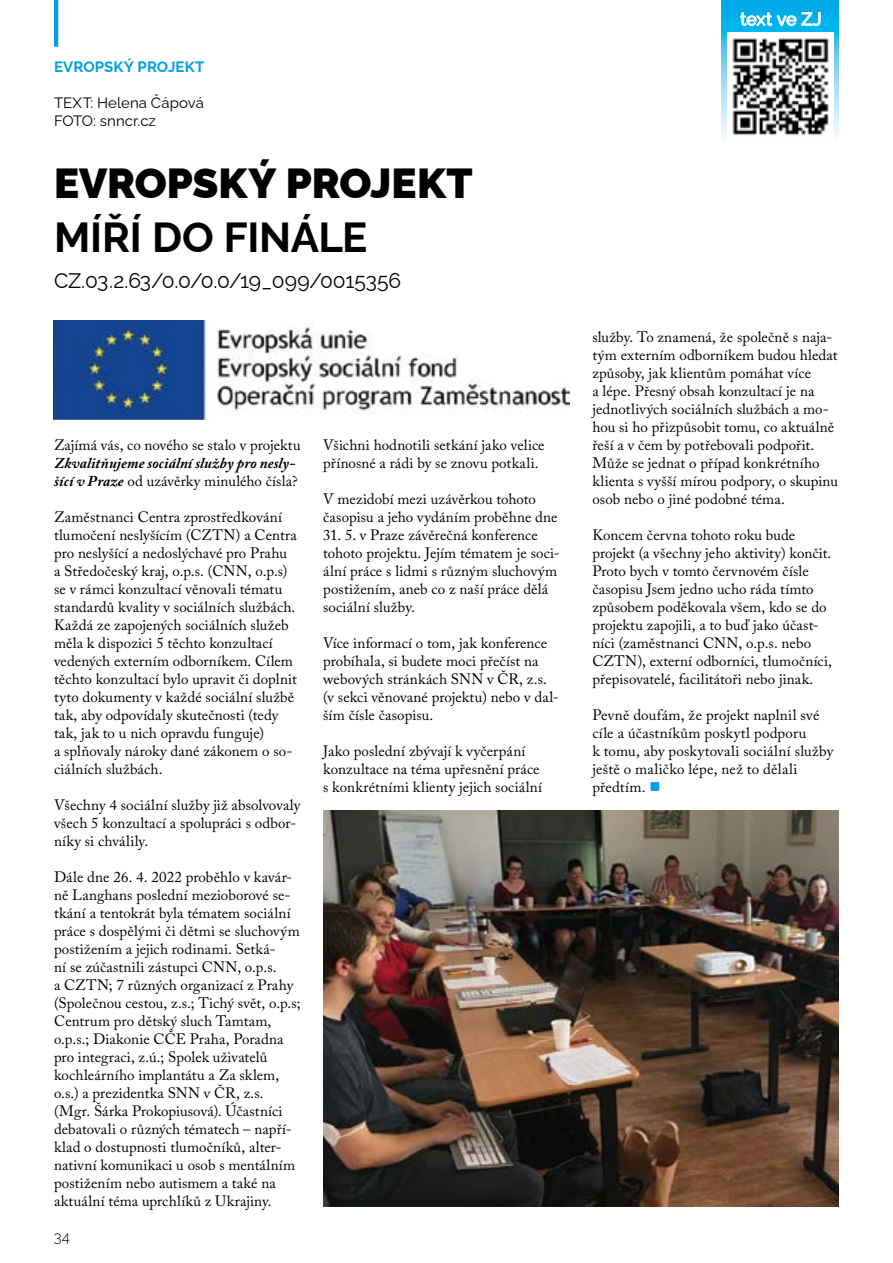
<style>
.page{position:relative;width:893px;height:1263px;background:#fff}
.page>*{position:absolute;margin:0;border:0;box-sizing:border-box;transform-origin:0 0}
.t1{font:900 42px "Raleway";color:#000}
.t2{font:700 42px "Raleway";letter-spacing:-.005em;color:#000}
.t3{font:21px "Raleway";letter-spacing:-.005em;color:#000}
.t4{font:15px/18px "Adobe Caslon Pro";letter-spacing:.005em;color:#000}
.t5{font:italic 700 15px/18px "Adobe Caslon Pro";letter-spacing:.01em;color:#000}
.t6{font:15px/18px "Raleway";letter-spacing:.005em;color:#000}
.t7{font:700 15px "Raleway";letter-spacing:.01em;color:#009fe3}
.t8{font:300 15px "Raleway";color:#000}
.s1{font-weight:400;font-style:normal}
.s2{color:#009fe3}
</style>
<div class="page">
<hr style="left:54px;top:0;width:4px;height:47px;background:#009ee3">
<img style="left:54px;top:321px;width:516px;height:98px">
<svg style="left:722px;top:0;width:117px;height:138px"></svg>
<svg style="left:741px;top:13px;width:79px;height:13px"></svg>
<img style="left:727px;top:33px;width:107px;height:105px">
<img style="left:323px;top:810px;width:516px;height:396px">
<p class="t7" style="left:54px;top:55px;width:152px">EVROPSKÝ PROJEKT</p>
<p class="t6" style="left:54px;top:92px;width:151px">TEXT: Helena Čápová<br>FOTO: snncr.cz</p>
<h1 class="t1" style="left:54px;top:150px;width:420px">EVROPSKÝ PROJEKT</h1>
<h1 class="t2" style="left:54px;top:204px;width:315px">MÍŘÍ DO FINÁLE</h1>
<h2 class="t3" style="left:54px;top:264px;width:349px">CZ.03.2.63/0.0/0.0/19_099/0015356</h2>
<p class="t4" style="left:54px;top:436px;width:248px">Zajímá vás, co nového se stalo v projektu</p>
<p class="t5" style="left:54px;top:454px;width:245px">Zkvalitňujeme sociální služby pro nesly&shy;šící v Praze <span class="s1">od uzávěrky minulého čísla?</span></p>
<p class="t4" style="left:54px;top:508px;width:244px">Zaměstnanci Centra zprostředkování tlumočení neslyšícím (CZTN) a Centra pro neslyšící a nedoslýchavé pro Prahu a Středočeský kraj, o.p.s. (CNN, o.p.s) se v rámci konzultací věnovali tématu standardů kvality v sociálních službách.<br>Každá ze zapojených sociálních služeb měla k dispozici 5 těchto konzultací vedených externím odborníkem. Cílem těchto konzultací bylo upravit či doplnit tyto dokumenty v každé sociální službě tak, aby odpovídaly skutečnosti (tedy tak, jak to u nich opravdu funguje)<br>a splňovaly nároky dané zákonem o so&shy;ciálních službách.</p>
<p class="t4" style="left:54px;top:796px;width:248px">Všechny 4 sociální služby již absolvovaly všech 5 konzultací a spolupráci s odbor&shy;níky si chválily.</p>
<p class="t4" style="left:54px;top:868px;width:248px">Dále dne 26. 4. 2022 proběhlo v kavár&shy;ně Langhans poslední mezioborové se&shy;tkání a tentokrát byla tématem sociální práce s dospělými či dětmi se sluchovým postižením a jejich rodinami. Setká-<br>ní se zúčastnili zástupci CNN, o.p.s.<br>a CZTN; 7 různých organizací z Prahy (Společnou cestou, z.s.; Tichý svět, o.p.s; Centrum pro dětský sluch Tamtam, o.p.s.; Diakonie CČE Praha, Poradna pro integraci, z.ú.; Spolek uživatelů kochleárního implantátu a Za sklem, o.s.) a prezidentka SNN v ČR, z.s. (Mgr. Šárka Prokopiusová). Účastníci debatovali o různých tématech – napří&shy;klad o dostupnosti tlumočníků, alter&shy;nativní komunikaci u osob s mentálním postižením nebo autismem a také na aktuální téma uprchlíků z Ukrajiny.</p>
<p class="t8" style="left:54px;top:1225px;width:17px">34</p>
<p class="t4" style="left:323px;top:436px;width:223px">Všichni hodnotili setkání jako velice přínosné a rádi by se znovu potkali.</p>
<p class="t4" style="left:323px;top:490px;width:236px">V mezidobí mezi uzávěrkou tohoto časopisu a jeho vydáním proběhne dne</p>
<p class="t4" style="left:323px;top:526px;width:238px">31. 5. v Praze závěrečná konference tohoto projektu. Jejím tématem je soci&shy;ální práce s lidmi s různým sluchovým postižením, aneb co z naší práce dělá sociální služby.</p>
<p class="t4" style="left:323px;top:634px;width:237px">Více informací o tom, jak konference probíhala, si budete moci přečíst na webových stránkách SNN v ČR, z.s. (v sekci věnované projektu) nebo v dal&shy;ším čísle časopisu.</p>
<p class="t4" style="left:323px;top:742px;width:220px">Jako poslední zbývají k vyčerpání konzultace na téma upřesnění práce s konkrétními klienty jejich sociální</p>
<p class="t4" style="left:592px;top:328px;width:247px">služby. To znamená, že společně s naja&shy;tým externím odborníkem budou hledat způsoby, jak klientům pomáhat více<br>a lépe. Přesný obsah konzultací je na jednotlivých sociálních službách a mo&shy;hou si ho přizpůsobit tomu, co aktuálně řeší a v čem by potřebovali podpořit.<br>Může se jednat o případ konkrétního klienta s vyšší mírou podpory, o skupinu osob nebo o jiné podobné téma.</p>
<p class="t4" style="left:592px;top:526px;width:241px">Koncem června tohoto roku bude projekt (a všechny jeho aktivity) končit.<br>Proto bych v tomto červnovém čísle časopisu Jsem jedno ucho ráda tímto způsobem poděkovala všem, kdo se do projektu zapojili, a to buď jako účast&shy;níci (zaměstnanci CNN, o.p.s. nebo CZTN), externí odborníci, tlumočníci, přepisovatelé, facilitátoři nebo jinak.</p>
<p class="t4" style="left:592px;top:706px;width:242px">Pevně doufám, že projekt naplnil své cíle a účastníkům poskytl podporu<br>k tomu, aby poskytovali sociální služby ještě o maličko lépe, než to dělali předtím. <span class="s2">■</span></p>
</div>
